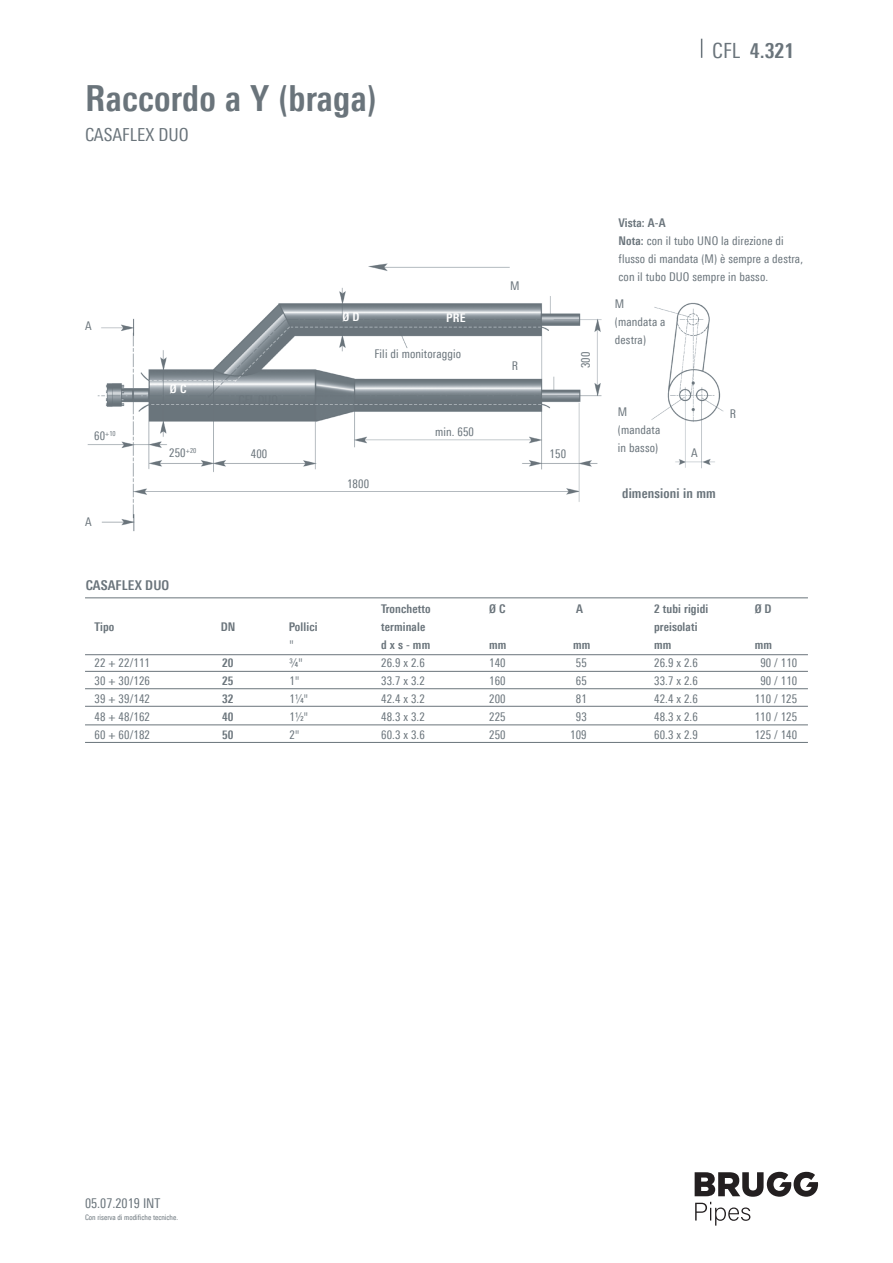
<style>
.page{position:relative;width:893px;height:1263px;background:#fff}
.page>*{position:absolute;margin:0;border:0;box-sizing:border-box;transform-origin:0 0}
.Titel{font:700 36px "Linotype Univers 620 Cn";letter-spacing:.01em;color:#6a747b}
.Pagina_Text{font:700 21px "Linotype Univers 620 Cn";color:#6a747b}
.t1{font:18px "Linotype Univers 420 Cn";color:#6a747b}
.Grundtext{font:700 13.5px "Linotype Univers 620 Cn";letter-spacing:.01em;color:#6a747b}
.t2{font:13.5px "Linotype Univers 420 Cn";color:#6a747b}
.Grundtext-2{font:12px/18px "Linotype Univers 420 Cn";letter-spacing:.01em;color:#6a747b}
.Grundtext-3{font:700 12px "Linotype Univers 620 Cn";letter-spacing:.01em;color:#6a747b}
.Legende_normal{font:12px "Linotype Univers 420 Cn";letter-spacing:.01em;color:#6a747b}
.Grundtext-4{font:700 12px "Linotype Univers 620 Cn";color:#fff}
.t3{font:7.5px "Linotype Univers 420 Cn";color:#6a747b}
.Grundtext-5{font:6.9px "Linotype Univers 420 Cn";color:#6a747b}
.s1{font-size:12px}
.s2{font-family:"Linotype Univers 420 Cn";font-weight:400}
.s3{font-family:"Linotype Univers 620 Cn";font-weight:700}
</style>
<div class="page">
<svg style="left:701px;top:39px;width:1px;height:19px"></svg>
<svg style="left:695px;top:1172px;width:123px;height:53px"></svg>
<img style="left:87px;top:263px;width:637px;height:269px">
<hr style="left:85px;top:598px;width:723px;height:1px;background:#6a747b">
<hr style="left:85px;top:654px;width:723px;height:1px;background:#6a747b">
<hr style="left:85px;top:671px;width:723px;height:1px;background:#6a747b">
<hr style="left:85px;top:688px;width:723px;height:1px;background:#6a747b">
<hr style="left:85px;top:706px;width:723px;height:1px;background:#6a747b">
<hr style="left:85px;top:725px;width:723px;height:1px;background:#6a747b">
<hr style="left:85px;top:742px;width:723px;height:1px;background:#6a747b">
<p class="Titel" style="left:85px;top:77px;width:293px">Raccordo a Y (braga)</p>
<p class="t1" style="left:85px;top:124px;width:105px">CASAFLEX DUO</p>
<p class="Grundtext-2" style="left:85px;top:316px;width:8px">A</p>
<p class="Grundtext-4" style="left:342px;top:309px;width:19px">Ø D</p>
<p class="Grundtext-4" style="left:446px;top:311px;width:21px">PRE</p>
<p class="Grundtext-5" style="left:94px;top:429px;width:23px"><span class="s1">60</span>+10</p>
<p class="Grundtext-2" style="left:85px;top:513px;width:8px">A</p>
<p class="Grundtext-4" style="left:170px;top:382px;width:18px">Ø C</p>
<p class="Grundtext-5" style="left:186px;top:447px;width:12px">+20</p>
<p class="Grundtext-2" style="left:169px;top:444px;width:18px">250</p>
<p class="Grundtext-2" style="left:251px;top:444px;width:18px">400</p>
<p class="Grundtext" style="left:86px;top:578px;width:85px">CASAFLEX DUO</p>
<p class="Legende_normal" style="left:375px;top:347px;width:88px">Fili di monitoraggio</p>
<p class="Grundtext-2" style="left:347px;top:474px;width:24px">1800</p>
<p class="Grundtext-2" style="left:435px;top:423px;width:41px">min. 650</p>
<p class="Pagina_Text" style="left:712px;top:38px;width:84px"><span class="s2">CFL</span> 4.321</p>
<p class="Grundtext-2" style="left:510px;top:277px;width:11px">M</p>
<p class="Grundtext-2" style="left:512px;top:356px;width:8px">R</p>
<p class="Grundtext-2" style="left:576px;top:368px;width:18px;rotate:-90deg">300</p>
<p class="Grundtext-2" style="left:550px;top:444px;width:18px">150</p>
<p class="Grundtext-3" style="left:619px;top:216px;width:49px">Vista: A-A</p>
<p class="Grundtext-2" style="left:619px;top:232px;width:186px"><span class="s3">Nota:</span> con il tubo UNO la direzione di flusso di mandata (M) è sempre a destra, con il tubo DUO sempre in basso.</p>
<p class="Grundtext-2" style="left:615px;top:294px;width:11px">M</p>
<p class="Grundtext-2" style="left:615px;top:312px;width:52px">(mandata a destra)</p>
<p class="Grundtext-2" style="left:618px;top:402px;width:44px">M (mandata in basso)</p>
<p class="Grundtext-2" style="left:730px;top:404px;width:8px">R</p>
<p class="Grundtext-2" style="left:691px;top:444px;width:8px">A</p>
<p class="Grundtext" style="left:622px;top:485px;width:95px">dimensioni in mm</p>
<p class="Grundtext-3" style="left:381px;top:601px;width:51px">Tronchetto</p>
<p class="Grundtext-3" style="left:489px;top:601px;width:18px">Ø C</p>
<p class="Grundtext-3" style="left:576px;top:601px;width:8px">A</p>
<p class="Grundtext-3" style="left:654px;top:601px;width:56px">2 tubi rigidi</p>
<p class="Grundtext-3" style="left:755px;top:601px;width:18px">Ø D</p>
<p class="Grundtext-3" style="left:95px;top:619px;width:21px">Tipo</p>
<p class="Grundtext-3" style="left:221px;top:619px;width:16px">DN</p>
<p class="Grundtext-3" style="left:289px;top:619px;width:30px">Pollici</p>
<p class="Grundtext-3" style="left:381px;top:619px;width:46px">terminale</p>
<p class="Grundtext-3" style="left:654px;top:619px;width:45px">preisolati</p>
<p class="Grundtext-2" style="left:290px;top:635px;width:6px">"</p>
<p class="Grundtext-3" style="left:381px;top:637px;width:51px">d x s - mm</p>
<p class="Grundtext-3" style="left:489px;top:637px;width:19px">mm</p>
<p class="Grundtext-3" style="left:573px;top:637px;width:19px">mm</p>
<p class="Grundtext-3" style="left:654px;top:637px;width:19px">mm</p>
<p class="Grundtext-3" style="left:755px;top:637px;width:19px">mm</p>
<p class="Grundtext-2" style="left:95px;top:653px;width:57px">22 + 22/111</p>
<p class="Grundtext-3" style="left:222px;top:655px;width:13px">20</p>
<p class="Grundtext-2" style="left:290px;top:653px;width:15px">¾"</p>
<p class="Grundtext-2" style="left:381px;top:653px;width:45px">26.9 x 2.6</p>
<p class="Grundtext-2" style="left:489px;top:653px;width:18px">140</p>
<p class="Grundtext-2" style="left:576px;top:653px;width:12px">55</p>
<p class="Grundtext-2" style="left:654px;top:653px;width:45px">26.9 x 2.6</p>
<p class="Grundtext-2" style="left:760px;top:653px;width:39px">90 / 110</p>
<p class="Grundtext-2" style="left:95px;top:671px;width:57px">30 + 30/126</p>
<p class="Grundtext-3" style="left:222px;top:673px;width:13px">25</p>
<p class="Grundtext-2" style="left:290px;top:671px;width:11px">1"</p>
<p class="Grundtext-2" style="left:381px;top:671px;width:45px">33.7 x 3.2</p>
<p class="Grundtext-2" style="left:489px;top:671px;width:18px">160</p>
<p class="Grundtext-2" style="left:576px;top:671px;width:12px">65</p>
<p class="Grundtext-2" style="left:654px;top:671px;width:45px">33.7 x 2.6</p>
<p class="Grundtext-2" style="left:760px;top:671px;width:39px">90 / 110</p>
<p class="Grundtext-2" style="left:95px;top:689px;width:57px">39 + 39/142</p>
<p class="Grundtext-3" style="left:222px;top:691px;width:13px">32</p>
<p class="Grundtext-2" style="left:290px;top:689px;width:20px">1¼"</p>
<p class="Grundtext-2" style="left:381px;top:689px;width:45px">42.4 x 3.2</p>
<p class="Grundtext-2" style="left:489px;top:689px;width:18px">200</p>
<p class="Grundtext-2" style="left:576px;top:689px;width:12px">81</p>
<p class="Grundtext-2" style="left:654px;top:689px;width:45px">42.4 x 2.6</p>
<p class="Grundtext-2" style="left:755px;top:689px;width:44px">110 / 125</p>
<p class="Grundtext-2" style="left:95px;top:707px;width:57px">48 + 48/162</p>
<p class="Grundtext-3" style="left:222px;top:709px;width:13px">40</p>
<p class="Grundtext-2" style="left:290px;top:707px;width:20px">1½"</p>
<p class="Grundtext-2" style="left:381px;top:707px;width:45px">48.3 x 3.2</p>
<p class="Grundtext-2" style="left:489px;top:707px;width:18px">225</p>
<p class="Grundtext-2" style="left:576px;top:707px;width:12px">93</p>
<p class="Grundtext-2" style="left:654px;top:707px;width:45px">48.3 x 2.6</p>
<p class="Grundtext-2" style="left:755px;top:707px;width:44px">110 / 125</p>
<p class="Grundtext-2" style="left:95px;top:725px;width:57px">60 + 60/182</p>
<p class="Grundtext-3" style="left:222px;top:727px;width:13px">50</p>
<p class="Grundtext-2" style="left:290px;top:725px;width:11px">2"</p>
<p class="Grundtext-2" style="left:381px;top:725px;width:45px">60.3 x 3.6</p>
<p class="Grundtext-2" style="left:489px;top:725px;width:18px">250</p>
<p class="Grundtext-2" style="left:570px;top:725px;width:18px">109</p>
<p class="Grundtext-2" style="left:654px;top:725px;width:45px">60.3 x 2.9</p>
<p class="Grundtext-2" style="left:755px;top:725px;width:44px">125 / 140</p>
<p class="t2" style="left:85px;top:1195px;width:77px">05.07.2019 INT</p>
<p class="t3" style="left:85px;top:1213px;width:95px">Con riserva di modifiche tecniche.</p>
</div>
